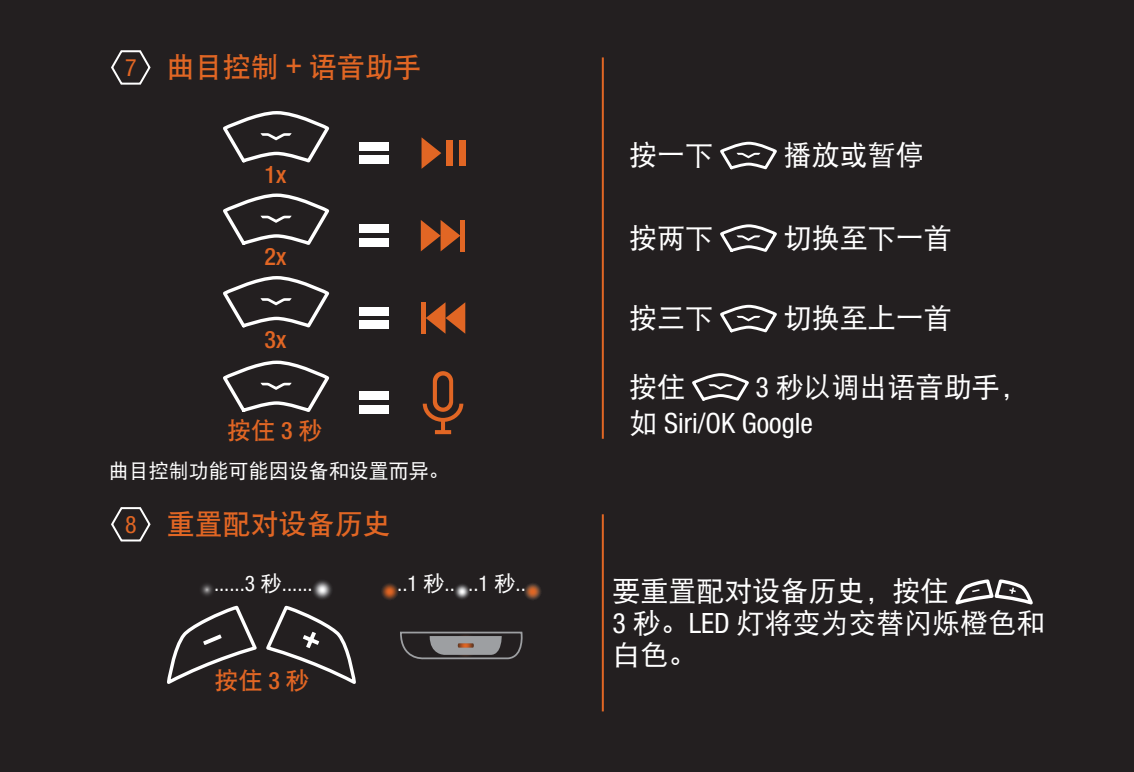
<style>
.page{position:relative;width:1134px;height:772px;background:#fff}
.page>*{position:absolute;margin:0;border:0;box-sizing:border-box;transform-origin:0 0}
.t1{font:28px/32px "DF Hei W5";color:#fff}
.t2{font:28px "DF Hei W7";color:#e16624}
.t3{font:condensed 28px "Helvetica Neue LT Pro";color:#fff}
.t4{font:24px "DF Hei W7";color:#e16624}
.t5{font:500 condensed 24px "Helvetica Neue LT Pro";color:#e16624}
.t6{font:condensed 24px "Helvetica Neue LT Pro";color:#e16624}
.t7{font:condensed 21.6px "Helvetica Neue LT Pro";color:#fff}
.t8{font:20px "DF Hei W5";color:#fff}
.s1{font-family:"Helvetica Neue LT Pro";font-weight:500;font-stretch:condensed}
.s2{font-family:"Helvetica Neue LT Pro";font-stretch:condensed}
.s3{font-family:"DF Hei W5";font-stretch:normal}
</style>
<div class="page">
<div style="left:0;top:0;width:1134px;height:771px;background:#231f20"></div>
<svg style="left:111px;top:50px;width:40px;height:35px"></svg>
<svg style="left:111px;top:507px;width:40px;height:35px"></svg>
<svg style="left:720px;top:141px;width:57px;height:29px"></svg>
<svg style="left:720px;top:224px;width:57px;height:28px"></svg>
<svg style="left:720px;top:304px;width:57px;height:29px"></svg>
<svg style="left:692px;top:373px;width:57px;height:28px"></svg>
<hr style="left:602px;top:57px;width:2px;height:381px;background:#e16624">
<svg style="left:223px;top:111px;width:107px;height:52px"></svg>
<div style="left:359px;top:142px;width:29px;height:8px;background:#fff"></div>
<div style="left:359px;top:156px;width:29px;height:8px;background:#fff"></div>
<div style="left:459px;top:140px;width:6px;height:26px;background:#e16624"></div>
<div style="left:446px;top:140px;width:7px;height:26px;background:#e16624"></div>
<svg style="left:421px;top:137px;width:20px;height:32px"></svg>
<svg style="left:223px;top:193px;width:107px;height:52px"></svg>
<div style="left:359px;top:224px;width:29px;height:8px;background:#fff"></div>
<div style="left:359px;top:238px;width:29px;height:8px;background:#fff"></div>
<svg style="left:421px;top:220px;width:39px;height:31px"></svg>
<div style="left:460px;top:219px;width:5px;height:32px;background:#e16624"></div>
<svg style="left:223px;top:276px;width:107px;height:52px"></svg>
<svg style="left:223px;top:360px;width:107px;height:52px"></svg>
<div style="left:359px;top:307px;width:29px;height:8px;background:#fff"></div>
<div style="left:359px;top:320px;width:29px;height:9px;background:#fff"></div>
<div style="left:359px;top:391px;width:29px;height:8px;background:#fff"></div>
<div style="left:359px;top:405px;width:29px;height:8px;background:#fff"></div>
<svg style="left:426px;top:302px;width:39px;height:31px"></svg>
<div style="left:421px;top:302px;width:5px;height:31px;background:#e16624"></div>
<hr style="left:602px;top:514px;width:2px;height:197px;background:#e16624">
<svg style="left:309px;top:576px;width:25px;height:25px"></svg>
<svg style="left:196px;top:578px;width:21px;height:21px"></svg>
<svg style="left:955px;top:579px;width:78px;height:26px"></svg>
<svg style="left:400px;top:631px;width:123px;height:28px"></svg>
<svg style="left:167px;top:605px;width:189px;height:79px"></svg>
<svg style="left:452px;top:580px;width:20px;height:20px"></svg>
<svg style="left:379px;top:580px;width:20px;height:20px"></svg>
<svg style="left:522px;top:580px;width:20px;height:20px"></svg>
<svg style="left:423px;top:371px;width:40px;height:63px"></svg>
<p class="t6" style="left:125px;top:54px;width:13px">7</p>
<p class="t2" style="left:167px;top:53px;width:256px">曲目控制 <span class="s1">+</span> 语音助手</p>
<p class="t5" style="left:265px;top:160px;width:23px">1x</p>
<p class="t5" style="left:265px;top:242px;width:23px">2x</p>
<p class="t5" style="left:265px;top:325px;width:23px">3x</p>
<p class="t4" style="left:227px;top:418px;width:97px">按住 <span class="s1">3</span> 秒</p>
<p class="t8" style="left:109px;top:460px;width:341px">曲目控制功能可能因设备和设置而异。</p>
<p class="t6" style="left:125px;top:510px;width:13px">8</p>
<p class="t2" style="left:167px;top:510px;width:225px">重置配对设备历史</p>
<p class="t1" style="left:629px;top:139px;width:85px">按一下</p>
<p class="t1" style="left:784px;top:139px;width:141px">播放或暂停</p>
<p class="t1" style="left:629px;top:222px;width:85px">按两下</p>
<p class="t1" style="left:784px;top:222px;width:169px">切换至下一首</p>
<p class="t1" style="left:629px;top:302px;width:85px">按三下</p>
<p class="t1" style="left:784px;top:302px;width:169px">切换至上一首</p>
<p class="t1" style="left:629px;top:370px;width:57px">按住</p>
<p class="t1" style="left:756px;top:370px;width:274px"><span class="s2">3</span> 秒以调出语音助手，</p>
<p class="t3" style="left:629px;top:406px;width:185px"><span class="s3">如</span> Siri/OK Google</p>
<p class="t7" style="left:214px;top:570px;width:100px">......3 <span class="s3">秒</span>......</p>
<p class="t1" style="left:613px;top:574px;width:433px">要重置配对设备历史，按住<br><span class="s2">3</span> 秒。<span class="s2">LED</span> 灯将变为交替闪烁橙色和白色。</p>
<p class="t7" style="left:397px;top:571px;width:130px">..1 <span class="s3">秒</span>.. ..1 <span class="s3">秒</span>..</p>
<p class="t4" style="left:215px;top:668px;width:97px">按住 <span class="s1">3</span> 秒</p>
</div>
